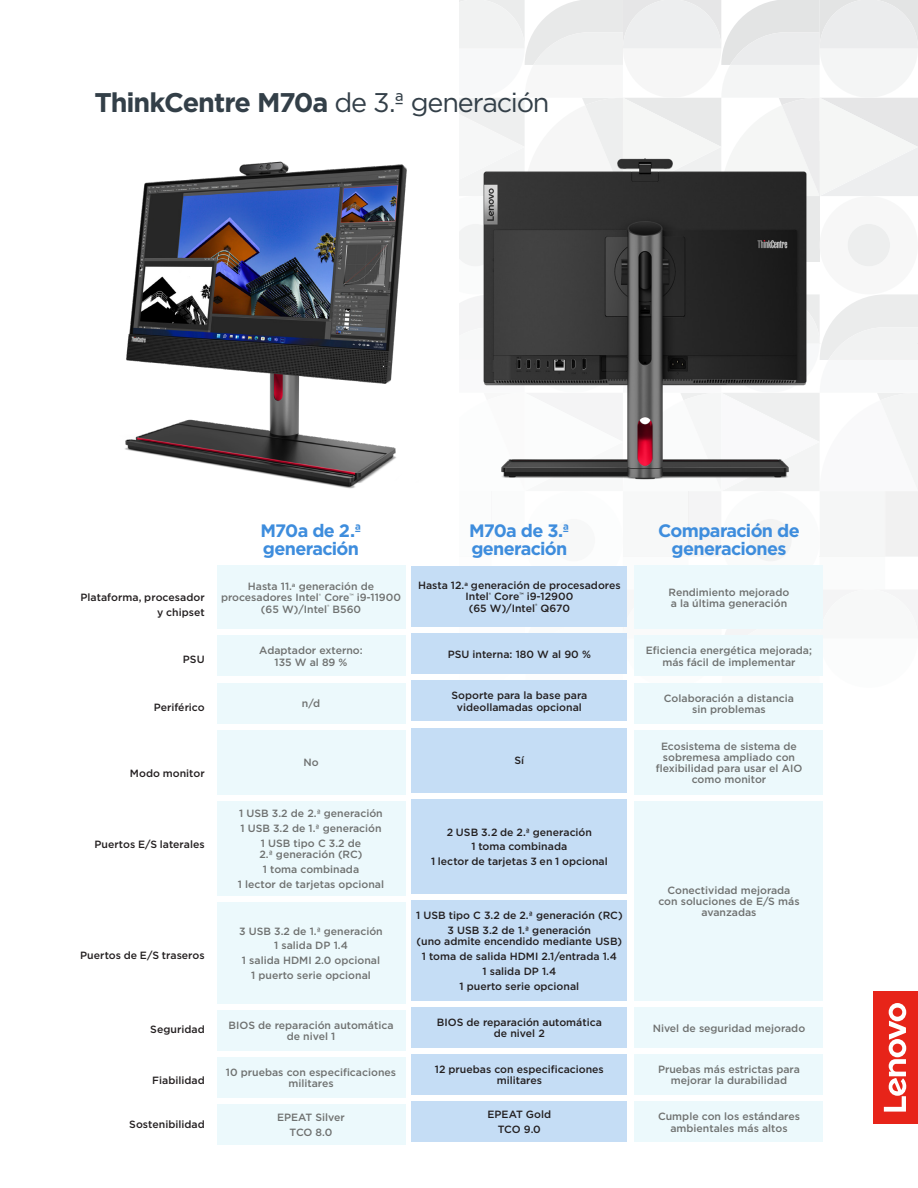
<style>
.page{position:relative;width:918px;height:1188px;background:#fff}
.page>*{position:absolute;margin:0;border:0;box-sizing:border-box;transform-origin:0 0}
.LEN-h2__product_name{font:700 27px "Gotham";letter-spacing:-.04em;color:#333f48}
.LEN-h4__sidebar_gray{font:700 18px/18px "Gotham";letter-spacing:-.035em;color:#3e8ddd}
.t1{font:500 10.5px/11.2px "Gotham";color:#6f7170;text-align:center}
.chart_item_black{font:500 10.5px/11.2px "Gotham";color:#231f20;text-align:center}
.LEN-p3__sidebar{font:500 10.5px/15px "Gotham";color:#231f20;text-align:right}
.s1{font-weight:400}
</style>
<div class="page">
<svg style="left:459px;top:0;width:459px;height:681px"></svg>
<div style="left:411px;top:728px;width:216px;height:64px;background:#c5ddf5"></div>
<div style="left:411px;top:681px;width:216px;height:40px;background:#c5ddf5"></div>
<div style="left:411px;top:633px;width:216px;height:41px;background:#c5ddf5"></div>
<div style="left:411px;top:1008px;width:216px;height:40px;background:#c5ddf5"></div>
<div style="left:411px;top:1055px;width:216px;height:40px;background:#c5ddf5"></div>
<div style="left:411px;top:1102px;width:216px;height:40px;background:#c5ddf5"></div>
<div style="left:411px;top:566px;width:216px;height:61px;background:#c5ddf5"></div>
<div style="left:411px;top:799px;width:216px;height:94px;background:#c5ddf5"></div>
<div style="left:411px;top:900px;width:216px;height:101px;background:#c5ddf5"></div>
<div style="left:217px;top:566px;width:189px;height:63px;background:#ecf9fc"></div>
<div style="left:217px;top:801px;width:189px;height:94px;background:#ecf9fc"></div>
<div style="left:217px;top:902px;width:189px;height:101px;background:#ecf9fc"></div>
<div style="left:634px;top:566px;width:190px;height:63px;background:#ecf9fc"></div>
<div style="left:634px;top:801px;width:190px;height:200px;background:#ecf9fc"></div>
<div style="left:217px;top:1010px;width:189px;height:40px;background:#ecf9fc"></div>
<div style="left:217px;top:1057px;width:189px;height:40px;background:#ecf9fc"></div>
<div style="left:217px;top:1104px;width:189px;height:40px;background:#ecf9fc"></div>
<div style="left:634px;top:1008px;width:190px;height:40px;background:#ecf9fc"></div>
<div style="left:634px;top:1055px;width:190px;height:40px;background:#ecf9fc"></div>
<div style="left:634px;top:1102px;width:190px;height:40px;background:#ecf9fc"></div>
<div style="left:217px;top:730px;width:189px;height:64px;background:#ecf9fc"></div>
<div style="left:634px;top:730px;width:190px;height:64px;background:#ecf9fc"></div>
<div style="left:217px;top:683px;width:189px;height:40px;background:#ecf9fc"></div>
<div style="left:217px;top:636px;width:189px;height:40px;background:#ecf9fc"></div>
<div style="left:634px;top:683px;width:190px;height:40px;background:#ecf9fc"></div>
<div style="left:634px;top:636px;width:190px;height:40px;background:#ecf9fc"></div>
<div style="left:874px;top:991px;width:44px;height:133px;background:#e72419"></div>
<svg style="left:884px;top:1003px;width:22px;height:109px"></svg>
<img style="left:125px;top:161px;width:282px;height:328px">
<img style="left:459px;top:147px;width:379px;height:345px">
<p class="LEN-h2__product_name" style="left:94px;top:84px;width:457px">ThinkCentre M70a <span class="s1">de 3.ª generación</span></p>
<p class="LEN-p3__sidebar" style="left:81px;top:589px;width:126px">Plataforma, procesador y chipset</p>
<p class="LEN-p3__sidebar" style="left:183px;top:651px;width:23px">PSU</p>
<p class="LEN-p3__sidebar" style="left:154px;top:700px;width:53px">Periférico</p>
<p class="LEN-p3__sidebar" style="left:130px;top:766px;width:76px">Modo monitor</p>
<p class="LEN-p3__sidebar" style="left:94px;top:837px;width:112px">Puertos E/S laterales</p>
<p class="LEN-p3__sidebar" style="left:80px;top:947px;width:126px">Puertos de E/S traseros</p>
<p class="LEN-p3__sidebar" style="left:150px;top:1021px;width:56px">Seguridad</p>
<p class="LEN-p3__sidebar" style="left:152px;top:1072px;width:54px">Fiabilidad</p>
<p class="LEN-p3__sidebar" style="left:129px;top:1117px;width:77px">Sostenibilidad</p>
<p class="LEN-h4__sidebar_gray" style="left:261px;top:522px;width:102px">M70a de 2.ª generación</p>
<p class="LEN-h4__sidebar_gray" style="left:469px;top:522px;width:102px">M70a de 3.ª generación</p>
<p class="LEN-h4__sidebar_gray" style="left:658px;top:522px;width:143px;text-align:center">Comparación de generaciones</p>
<p class="t1" style="left:221px;top:581px;width:181px">Hasta 11.<sup>a</sup> generación de procesadores Intel<sup>®</sup> Core<sup>™</sup> i9-11900 (65 W)/Intel<sup>®</sup> B560</p>
<p class="chart_item_black" style="left:418px;top:580px;width:204px">Hasta 12.<sup>a</sup> generación de procesadores<br>Intel<sup>®</sup> Core<sup>™</sup> i9-12900<br>(65 W)/Intel<sup>®</sup> Q670</p>
<p class="t1" style="left:669px;top:586px;width:122px;text-align:left">Rendimiento mejorado a la última generación</p>
<p class="t1" style="left:259px;top:645px;width:105px">Adaptador externo:<br>135 W al 89 %</p>
<p class="chart_item_black" style="left:448px;top:648px;width:145px">PSU interna: 180 W al 90 %</p>
<p class="t1" style="left:646px;top:645px;width:168px">Eficiencia energética mejorada; más fácil de implementar</p>
<p class="t1" style="left:302px;top:698px;width:20px">n/d</p>
<p class="chart_item_black" style="left:451px;top:690px;width:137px">Soporte para la base para videollamadas opcional</p>
<p class="t1" style="left:664px;top:692px;width:132px">Colaboración a distancia sin problemas</p>
<p class="t1" style="left:303px;top:757px;width:17px">No</p>
<p class="chart_item_black" style="left:515px;top:755px;width:11px">Sí</p>
<p class="t1" style="left:656px;top:740px;width:148px">Ecosistema de sistema de sobremesa ampliado con flexibilidad para usar el AIO como monitor</p>
<p class="t1" style="left:239px;top:808px;width:145px">1 USB 3.2 de 2.ª generación</p>
<p class="t1" style="left:240px;top:823px;width:143px">1 USB 3.2 de 1.ª generación</p>
<p class="t1" style="left:259px;top:837px;width:105px;text-align:left">1 USB tipo C 3.2 de<br>2.ª generación (RC)</p>
<p class="t1" style="left:263px;top:863px;width:98px">1 toma combinada</p>
<p class="t1" style="left:238px;top:878px;width:148px">1 lector de tarjetas opcional</p>
<p class="t1" style="left:239px;top:925px;width:145px">3 USB 3.2 de 1.ª generación</p>
<p class="t1" style="left:274px;top:940px;width:75px">1 salida DP 1.4</p>
<p class="t1" style="left:242px;top:955px;width:140px">1 salida HDMI 2.0 opcional</p>
<p class="t1" style="left:251px;top:970px;width:121px">1 puerto serie opcional</p>
<p class="chart_item_black" style="left:447px;top:826px;width:147px">2 USB 3.2 de 2.ª generación</p>
<p class="chart_item_black" style="left:471px;top:841px;width:97px">1 toma combinada</p>
<p class="chart_item_black" style="left:431px;top:856px;width:178px">1 lector de tarjetas 3 en 1 opcional</p>
<p class="chart_item_black" style="left:416px;top:910px;width:208px">1 USB tipo C 3.2 de 2.ª generación (RC)</p>
<p class="chart_item_black" style="left:417px;top:925px;width:207px">3 USB 3.2 de 1.ª generación<br>(uno admite encendido mediante USB)</p>
<p class="chart_item_black" style="left:422px;top:951px;width:197px">1 toma de salida HDMI 2.1/entrada 1.4</p>
<p class="chart_item_black" style="left:483px;top:965px;width:75px">1 salida DP 1.4</p>
<p class="chart_item_black" style="left:460px;top:980px;width:121px">1 puerto serie opcional</p>
<p class="t1" style="left:658px;top:884px;width:143px">Conectividad mejorada con soluciones de E/S más avanzadas</p>
<p class="t1" style="left:229px;top:1019px;width:166px">BIOS de reparación automática de nivel 1</p>
<p class="t1" style="left:226px;top:1066px;width:172px">10 pruebas con especificaciones militares</p>
<p class="t1" style="left:277px;top:1112px;width:69px">EPEAT Silver</p>
<p class="t1" style="left:290px;top:1126px;width:44px">TCO 8.0</p>
<p class="chart_item_black" style="left:437px;top:1017px;width:166px">BIOS de reparación automática de nivel 2</p>
<p class="chart_item_black" style="left:435px;top:1064px;width:171px">12 pruebas con especificaciones militares</p>
<p class="chart_item_black" style="left:488px;top:1109px;width:65px">EPEAT Gold</p>
<p class="chart_item_black" style="left:498px;top:1124px;width:45px">TCO 9.0</p>
<p class="t1" style="left:653px;top:1022px;width:154px">Nivel de seguridad mejorado</p>
<p class="t1" style="left:658px;top:1064px;width:143px">Pruebas más estrictas para mejorar la durabilidad</p>
<p class="t1" style="left:658px;top:1111px;width:143px">Cumple con los estándares ambientales más altos</p>
</div>
